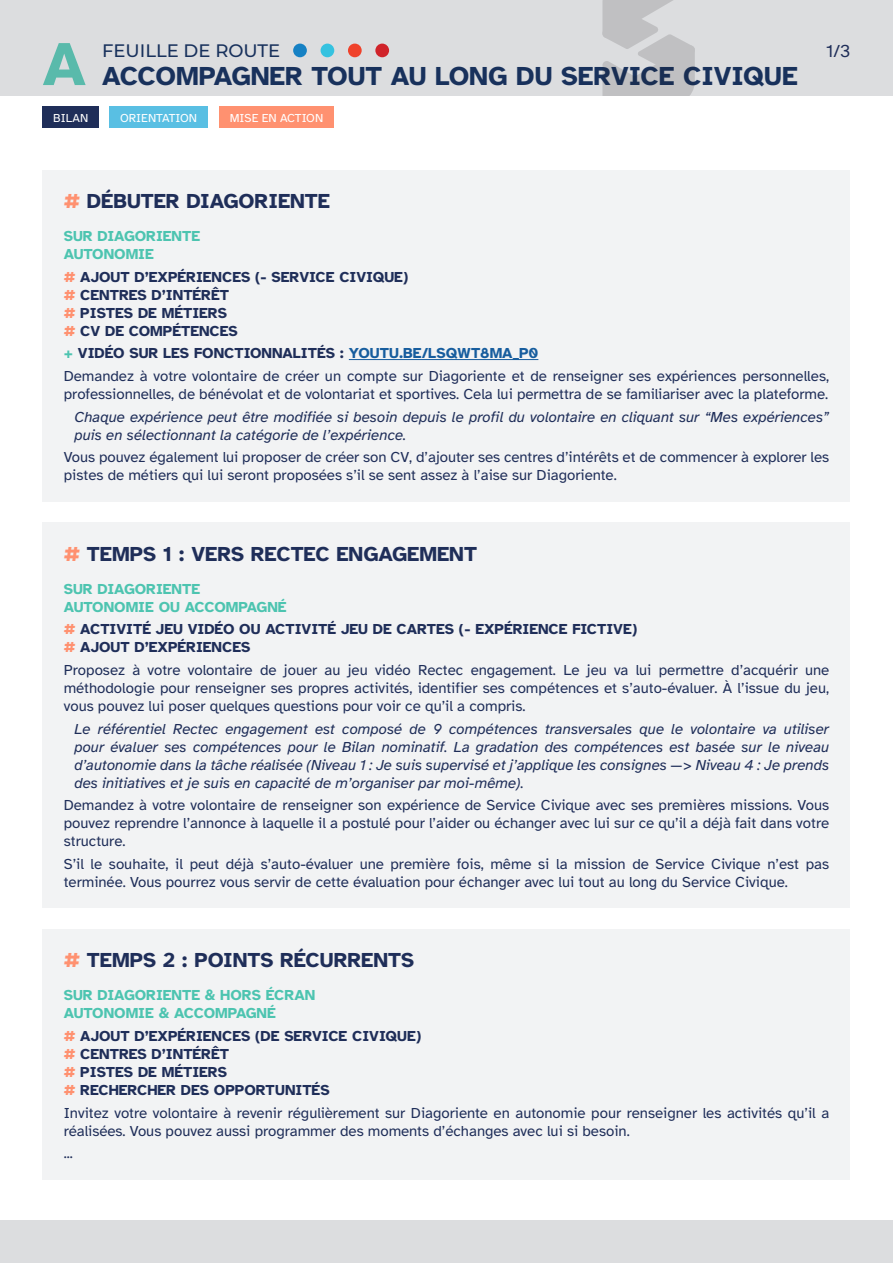
<style>
.page{position:relative;width:893px;height:1263px;background:#fff}
.page>*{position:absolute;margin:0;border:0;box-sizing:border-box;transform-origin:0 0}
.t1{font:700 62.85px "Atkinson Hyperlegible";color:#59baab}
.t2{font:700 27px "Atkinson Hyperlegible";color:#18315c}
.t3{font:700 21px "Atkinson Hyperlegible";color:#1f2e59}
.t4{font:500 18px "Montserrat";color:#18315c}
.t5{font:18px "Atkinson Hyperlegible";color:#1f2e59}
.t6{font:15px/18px "Atkinson Hyperlegible";color:#1f2e59}
.t7{font:italic 15px/18px "Atkinson Hyperlegible";color:#1f2e59}
.t8{font:700 15px "Atkinson Hyperlegible";color:#1f2e59}
.t9{font:700 15px "Atkinson Hyperlegible";color:#4dc4b0}
.t10{font:12px "Atkinson Hyperlegible";color:#fff}
.s1{color:#ff9170}
.s2{color:#4dc4b0}
.s3{color:#175d9e}
</style>
<div class="page">
<div style="left:0;top:1220px;width:893px;height:43px;background:#dcdddf"></div>
<div style="left:43px;top:170px;width:807px;height:331px;background:#f2f3f4"></div>
<div style="left:43px;top:523px;width:807px;height:385px;background:#f2f3f4"></div>
<div style="left:43px;top:929px;width:807px;height:250px;background:#f2f3f4"></div>
<hr style="left:349px;top:359px;width:189px;height:1px;background:#175d9e">
<div style="left:0;top:0;width:893px;height:96px;background:#dcdddf"></div>
<svg style="left:602px;top:0;width:93px;height:96px"></svg>
<div style="left:375px;top:44px;width:14px;height:13px;background:#d0232a;border-radius:50%"></div>
<div style="left:348px;top:44px;width:14px;height:13px;background:#ef422b;border-radius:50%"></div>
<div style="left:321px;top:44px;width:13px;height:13px;background:#35c2e0;border-radius:50%"></div>
<div style="left:293px;top:44px;width:14px;height:13px;background:#1681c4;border-radius:50%"></div>
<div style="left:43px;top:106px;width:56px;height:22px;background:#1f2e59"></div>
<div style="left:109px;top:106px;width:99px;height:22px;background:#59bfe3"></div>
<div style="left:219px;top:106px;width:115px;height:22px;background:#ff9170"></div>
<p class="t1" style="left:43px;top:28px;width:45px">A</p>
<p class="t10" style="left:53px;top:111px;width:36px">BILAN</p>
<p class="t10" style="left:120px;top:111px;width:79px">ORIENTATION</p>
<p class="t10" style="left:230px;top:111px;width:95px">MISE EN ACTION</p>
<p class="t4" style="left:102px;top:38px;width:180px">FEUILLE DE ROUTE</p>
<p class="t2" style="left:102px;top:60px;width:697px">ACCOMPAGNER TOUT AU LONG DU SERVICE CIVIQUE</p>
<p class="t3" style="left:64px;top:189px;width:268px"><span class="s1">#</span> DÉBUTER DIAGORIENTE</p>
<p class="t9" style="left:64px;top:228px;width:138px">SUR DIAGORIENTE</p>
<p class="t9" style="left:64px;top:246px;width:92px">AUTONOMIE</p>
<p class="t8" style="left:64px;top:268px;width:346px"><span class="s1">#</span> AJOUT D’EXPÉRIENCES (- SERVICE CIVIQUE)</p>
<p class="t8" style="left:64px;top:286px;width:167px"><span class="s1">#</span> CENTRES D’INTÉRÊT</p>
<p class="t8" style="left:64px;top:304px;width:165px"><span class="s1">#</span> PISTES DE MÉTIERS</p>
<p class="t8" style="left:64px;top:322px;width:176px"><span class="s1">#</span> CV DE COMPÉTENCES</p>
<p class="t8" style="left:64px;top:345px;width:476px"><span class="s2">+</span> VIDÉO SUR LES FONCTIONNALITÉS : <span class="s3">YOUTU.BE/LSQWT8MA_P0</span></p>
<p class="t5" style="left:826px;top:41px;width:26px">1/3</p>
<p class="t6" style="left:64px;top:367px;width:767px">Demandez à votre volontaire de créer un compte sur Diagoriente et de renseigner ses expériences personnelles, professionnelles, de bénévolat et de volontariat et sportives. Cela lui permettra de se familiariser avec la plateforme.</p>
<p class="t7" style="left:74px;top:408px;width:756px">Chaque expérience peut être modifiée si besoin depuis le profil du volontaire en cliquant sur “Mes expériences” puis en sélectionnant la catégorie de l’expérience.</p>
<p class="t6" style="left:64px;top:448px;width:767px">Vous pouvez également lui proposer de créer son CV, d’ajouter ses centres d’intérêts et de commencer à explorer les pistes de métiers qui lui seront proposées s’il se sent assez à l’aise sur Diagoriente.</p>
<p class="t3" style="left:64px;top:541px;width:415px"><span class="s1">#</span> TEMPS 1 : VERS RECTEC ENGAGEMENT</p>
<p class="t9" style="left:64px;top:580px;width:138px">SUR DIAGORIENTE</p>
<p class="t9" style="left:64px;top:598px;width:224px">AUTONOMIE OU ACCOMPAGNÉ</p>
<p class="t8" style="left:64px;top:621px;width:575px"><span class="s1">#</span> ACTIVITÉ JEU VIDÉO OU ACTIVITÉ JEU DE CARTES (- EXPÉRIENCE FICTIVE)</p>
<p class="t8" style="left:64px;top:639px;width:188px"><span class="s1">#</span> AJOUT D’EXPÉRIENCES</p>
<p class="t6" style="left:64px;top:661px;width:767px;text-align:justify">Proposez à votre volontaire de jouer au jeu vidéo Rectec engagement. Le jeu va lui permettre d’acquérir une méthodologie pour renseigner ses propres activités, identifier ses compétences et s’auto-évaluer. À l’issue du jeu, vous pouvez lui poser quelques questions pour voir ce qu’il a compris.</p>
<p class="t7" style="left:74px;top:720px;width:756px;text-align:justify">Le référentiel Rectec engagement est composé de 9 compétences transversales que le volontaire va utiliser pour évaluer ses compétences pour le Bilan nominatif. La gradation des compétences est basée sur le niveau d’autonomie dans la tâche réalisée (Niveau 1 : Je suis supervisé et j’applique les consignes —&gt; Niveau 4 : Je prends des initiatives et je suis en capacité de m’organiser par moi-même).</p>
<p class="t6" style="left:64px;top:796px;width:767px;text-align:justify">Demandez à votre volontaire de renseigner son expérience de Service Civique avec ses premières missions. Vous pouvez reprendre l’annonce à laquelle il a postulé pour l’aider ou échanger avec lui sur ce qu’il a déjà fait dans votre structure.</p>
<p class="t6" style="left:64px;top:855px;width:767px">S’il le souhaite, il peut déjà s’auto-évaluer une première fois, même si la mission de Service Civique n’est pas terminée. Vous pourrez vous servir de cette évaluation pour échanger avec lui tout au long du Service Civique.</p>
<p class="t3" style="left:64px;top:948px;width:352px"><span class="s1">#</span> TEMPS 2 : POINTS RÉCURRENTS</p>
<p class="t9" style="left:64px;top:987px;width:253px">SUR DIAGORIENTE &amp; HORS ÉCRAN</p>
<p class="t9" style="left:64px;top:1005px;width:214px">AUTONOMIE &amp; ACCOMPAGNÉ</p>
<p class="t8" style="left:64px;top:1027px;width:359px"><span class="s1">#</span> AJOUT D’EXPÉRIENCES (DE SERVICE CIVIQUE)</p>
<p class="t8" style="left:64px;top:1045px;width:167px"><span class="s1">#</span> CENTRES D’INTÉRÊT</p>
<p class="t8" style="left:64px;top:1063px;width:165px"><span class="s1">#</span> PISTES DE MÉTIERS</p>
<p class="t8" style="left:64px;top:1081px;width:267px"><span class="s1">#</span> RECHERCHER DES OPPORTUNITÉS</p>
<p class="t6" style="left:64px;top:1104px;width:767px">Invitez votre volontaire à revenir régulièrement sur Diagoriente en autonomie pour renseigner les activités qu’il a réalisées. Vous pouvez aussi programmer des moments d’échanges avec lui si besoin.</p>
<p class="t6" style="left:64px;top:1144px;width:11px">...</p>
</div>
